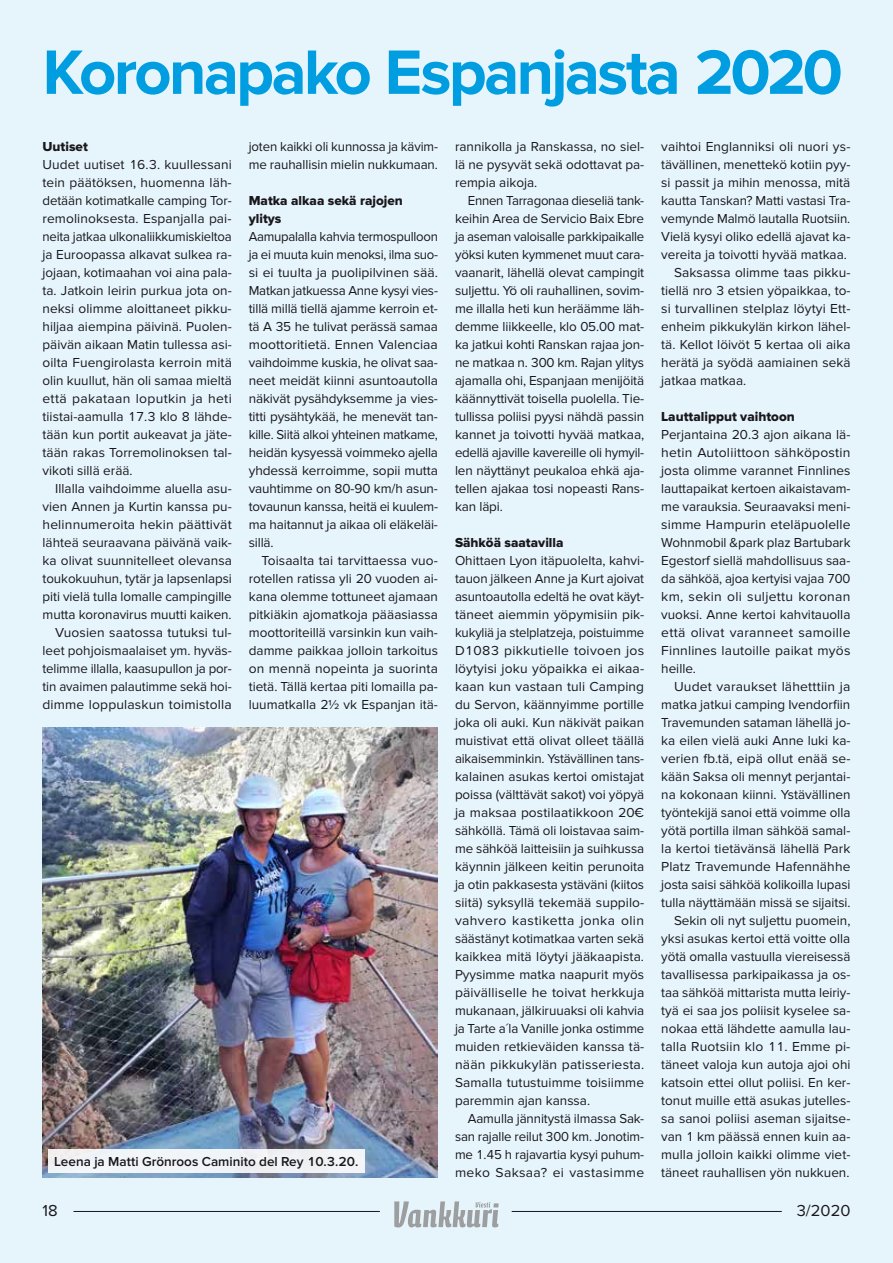
<style>
.page{position:relative;width:893px;height:1263px;background:#e6f5fc}
.page>*{position:absolute;margin:0;border:0;box-sizing:border-box;transform-origin:0 0}
.t1{font:700 64.95px "Proxima Nova";letter-spacing:-.045em;color:#009ee0}
.t2{font:16.5px "Proxima Nova";color:#1a171c}
.t3{font:13.5px/18px "Proxima Nova";color:#1a171c;text-align:justify}
.t4{font:13.5px/18px "Proxima Nova Extrabld";color:#1a171c}
.t5{font:600 13.5px "Proxima Nova";color:#1a171c}
</style>
<div class="page">
<img style="left:43px;top:727px;width:395px;height:451px">
<div style="left:48px;top:1149px;width:317px;height:23px;background:#f1f4f8"></div>
<hr style="left:73px;top:1211px;width:307px;height:1px;background:#1a171c">
<hr style="left:512px;top:1211px;width:270px;height:1px;background:#1a171c">
<svg style="left:394px;top:1201px;width:105px;height:26px"></svg>
<h1 class="t1" style="left:43px;top:35px;width:802px">Koronapako Espanjasta 2020</h1>
<p class="t4" style="left:43px;top:137px;width:47px">Uutiset</p>
<p class="t3" style="left:43px;top:155px;width:191px">Uudet uutiset 16.3. kuullessani tein päätöksen, huomenna läh&shy;detään kotimatkalle camping Tor&shy;remolinoksesta. Espanjalla pai&shy;neita jatkaa ulkonaliikkumiskieltoa ja Euroopassa alkavat sulkea ra&shy;jojaan, kotimaahan voi aina pala&shy;ta. Jatkoin leirin purkua jota on&shy;neksi olimme aloittaneet pikku&shy;hiljaa aiempina päivinä. Puolen&shy;päivän aikaan Matin tullessa asi&shy;oilta Fuengirolasta kerroin mitä olin kuullut, hän oli samaa mieltä että pakataan loputkin ja heti tiistai-aamulla 17.3 klo 8 lähde&shy;tään kun portit aukeavat ja jäte&shy;tään rakas Torremolinoksen tal&shy;vikoti sillä erää.</p>
<p class="t3" style="left:43px;top:479px;width:191px;text-align:right">Illalla vaihdoimme aluella asu&shy;vien Annen ja Kurtin kanssa pu&shy;helinnumeroita hekin päättivät lähteä seuraavana päivänä vaik&shy;ka olivat suunnitelleet olevansa toukokuuhun, tytär ja lapsenlapsi piti vielä tulla lomalle campingille mutta koronavirus muutti kaiken.<br>Vuosien saatossa tutuksi tul&shy;leet pohjoismaalaiset ym. hyväs&shy;telimme illalla, kaasupullon ja por&shy;tin avaimen palautimme sekä hoi&shy;dimme loppulaskun toimistolla</p>
<p class="t3" style="left:249px;top:137px;width:191px">joten kaikki oli kunnossa ja kävim&shy;me rauhallisin mielin nukkumaan.</p>
<p class="t4" style="left:249px;top:191px;width:156px">Matka alkaa sekä rajojen ylitys</p>
<p class="t3" style="left:249px;top:227px;width:191px">Aamupalalla kahvia termospulloon ja ei muuta kuin menoksi, ilma suo&shy;si ei tuulta ja puolipilvinen sää.<br>Matkan jatkuessa Anne kysyi vies&shy;tillä millä tiellä ajamme kerroin et&shy;tä A 35 he tulivat perässä samaa moottoritietä. Ennen Valenciaa vaihdoimme kuskia, he olivat saa&shy;neet meidät kiinni asuntoautolla näkivät pysähdyksemme ja vies&shy;titti pysähtykää, he menevät tan&shy;kille. Siitä alkoi yhteinen matkame, heidän kysyessä voimmeko ajella yhdessä kerroimme, sopii mutta vauhtimme on 80-90 km/h asun&shy;tovaunun kanssa, heitä ei kuulem&shy;ma haitannut ja aikaa oli eläkeläi&shy;sillä.</p>
<p class="t3" style="left:249px;top:551px;width:191px;text-indent:13px">Toisaalta tai tarvittaessa vuo&shy;rotellen ratissa yli 20 vuoden ai&shy;kana olemme tottuneet ajamaan pitkiäkin ajomatkoja pääasiassa moottoriteillä varsinkin kun vaih&shy;damme paikkaa jolloin tarkoitus on mennä nopeinta ja suorinta tietä. Tällä kertaa piti lomailla pa&shy;luumatkalla 2½ vk Espanjan itä-</p>
<p class="t3" style="left:455px;top:137px;width:191px">rannikolla ja Ranskassa, no siel&shy;lä ne pysyvät sekä odottavat pa&shy;rempia aikoja.</p>
<p class="t3" style="left:455px;top:191px;width:191px;text-indent:13px">Ennen Tarragonaa dieseliä tank&shy;keihin Area de Servicio Baix Ebre ja aseman valoisalle parkkipaikalle yöksi kuten kymmenet muut cara&shy;vaanarit, lähellä olevat campingit suljettu. Yö oli rauhallinen, sovim&shy;me illalla heti kun heräämme läh&shy;demme liikkeelle, klo 05.00 mat&shy;ka jatkui kohti Ranskan rajaa jon&shy;ne matkaa n. 300 km. Rajan ylitys ajamalla ohi, Espanjaan menijöitä käännyttivät toisella puolella. Tie&shy;tullissa poliisi pyysi nähdä passin kannet ja toivotti hyvää matkaa, edellä ajaville kavereille oli hymyil&shy;len näyttänyt peukaloa ehkä aja&shy;tellen ajakaa tosi nopeasti Rans&shy;kan läpi.</p>
<p class="t4" style="left:455px;top:533px;width:110px">Sähköä saatavilla</p>
<p class="t3" style="left:455px;top:551px;width:191px">Ohittaen Lyon itäpuolelta, kahvi&shy;tauon jälkeen Anne ja Kurt ajoivat asuntoautolla edeltä he ovat käyt&shy;täneet aiemmin yöpymisiin pik&shy;kukyliä ja stelplatzeja, poistuimme D1083 pikkutielle toivoen jos löytyisi joku yöpaikka ei aikaa&shy;kaan kun vastaan tuli Camping du Servon, käännyimme portille joka oli auki. Kun näkivät paikan muistivat että olivat olleet täällä aikaisemminkin. Ystävällinen tans&shy;kalainen asukas kertoi omistajat poissa (välttävät sakot) voi yöpyä ja maksaa postilaatikkoon 20€ sähköllä. Tämä oli loistavaa saim&shy;me sähköä laitteisiin ja suihkussa käynnin jälkeen keitin perunoita ja otin pakkasesta ystäväni (kiitos siitä) syksyllä tekemää suppilo&shy;vahvero kastiketta jonka olin säästänyt kotimatkaa varten sekä kaikkea mitä löytyi jääkaapista.<br>Pyysimme matka naapurit myös päivälliselle he toivat herkkuja mukanaan, jälkiruuaksi oli kahvia ja Tarte a´la Vanille jonka ostimme muiden retkieväiden kanssa tä&shy;nään pikkukylän patisseriesta.<br>Samalla tutustuimme toisiimme paremmin ajan kanssa.</p>
<p class="t3" style="left:455px;top:1109px;width:191px;text-indent:13px">Aamulla jännitystä ilmassa Sak&shy;san rajalle reilut 300 km. Jonotim&shy;me 1.45 h rajavartia kysyi puhum&shy;meko Saksaa? ei vastasimme</p>
<p class="t3" style="left:661px;top:137px;width:191px">vaihtoi Englanniksi oli nuori ys-</p>
<p class="t3" style="left:661px;top:155px;width:191px">tävällinen, menettekö kotiin pyy-</p>
<p class="t3" style="left:661px;top:173px;width:191px">si passit ja mihin menossa, mitä</p>
<p class="t3" style="left:661px;top:191px;width:191px">kautta Tanskan? Matti vastasi Tra-</p>
<p class="t3" style="left:661px;top:209px;width:191px">vemynde Malmö lautalla Ruotsiin.</p>
<p class="t3" style="left:661px;top:227px;width:191px">Vielä kysyi oliko edellä ajavat ka-</p>
<p class="t3" style="left:661px;top:245px;width:187px">vereita ja toivotti hyvää matkaa.</p>
<p class="t3" style="left:674px;top:263px;width:178px">Saksassa olimme taas pikku-</p>
<p class="t3" style="left:661px;top:281px;width:191px">tiellä nro 3 etsien yöpaikkaa, to-</p>
<p class="t3" style="left:661px;top:299px;width:191px">si turvallinen stelplaz löytyi Ett-</p>
<p class="t3" style="left:661px;top:317px;width:191px">enheim pikkukylän kirkon lähel-</p>
<p class="t3" style="left:661px;top:335px;width:191px">tä. Kellot löivöt 5 kertaa oli aika</p>
<p class="t3" style="left:661px;top:353px;width:191px">herätä ja syödä aamiainen sekä</p>
<p class="t3" style="left:661px;top:371px;width:87px">jatkaa matkaa.</p>
<p class="t4" style="left:661px;top:407px;width:135px">Lauttalipput vaihtoon</p>
<p class="t3" style="left:661px;top:425px;width:191px">Perjantaina 20.3 ajon aikana lä&shy;hetin Autoliittoon sähköpostin josta olimme varannet Finnlines lauttapaikat kertoen aikaistavam&shy;me varauksia. Seuraavaksi meni&shy;simme Hampurin eteläpuolelle Wohnmobil &amp;park plaz Bartubark Egestorf siellä mahdollisuus saa&shy;da sähköä, ajoa kertyisi vajaa 700 km, sekin oli suljettu koronan vuoksi. Anne kertoi kahvitauolla että olivat varanneet samoille Finnlines lautoille paikat myös heille.</p>
<p class="t3" style="left:661px;top:677px;width:191px;text-align:right">Uudet varaukset lähetttiin ja matka jatkui camping Ivendorfiin Travemunden sataman lähellä jo&shy;ka eilen vielä auki Anne luki ka&shy;verien fb.tä, eipä ollut enää se&shy;kään Saksa oli mennyt perjantai&shy;na kokonaan kiinni. Ystävällinen työntekijä sanoi että voimme olla yötä portilla ilman sähköä samal&shy;la kertoi tietävänsä lähellä Park Platz Travemunde Hafennähhe josta saisi sähköä kolikoilla lupasi tulla näyttämään missä se sijaitsi.<br>Sekin oli nyt suljettu puomein, yksi asukas kertoi että voitte olla yötä omalla vastuulla viereisessä tavallisessa parkipaikassa ja os&shy;taa sähköä mittarista mutta leiriy&shy;tyä ei saa jos poliisit kyselee sa&shy;nokaa että lähdette aamulla lau&shy;talla Ruotsiin klo 11. Emme pi&shy;täneet valoja kun autoja ajoi ohi katsoin ettei ollut poliisi. En ker&shy;tonut muille että asukas jutelles&shy;sa sanoi poliisi aseman sijaitse&shy;van 1 km päässä ennen kuin aa&shy;mulla jolloin kaikki olimme viet&shy;täneet rauhallisen yön nukkuen.</p>
<p class="t5" style="left:54px;top:1154px;width:306px">Leena ja Matti Grönroos Caminito del Rey 10.3.20.</p>
<p class="t2" style="left:43px;top:1201px;width:17px">18</p>
<p class="t2" style="left:797px;top:1201px;width:55px">3/2020</p>
</div>
